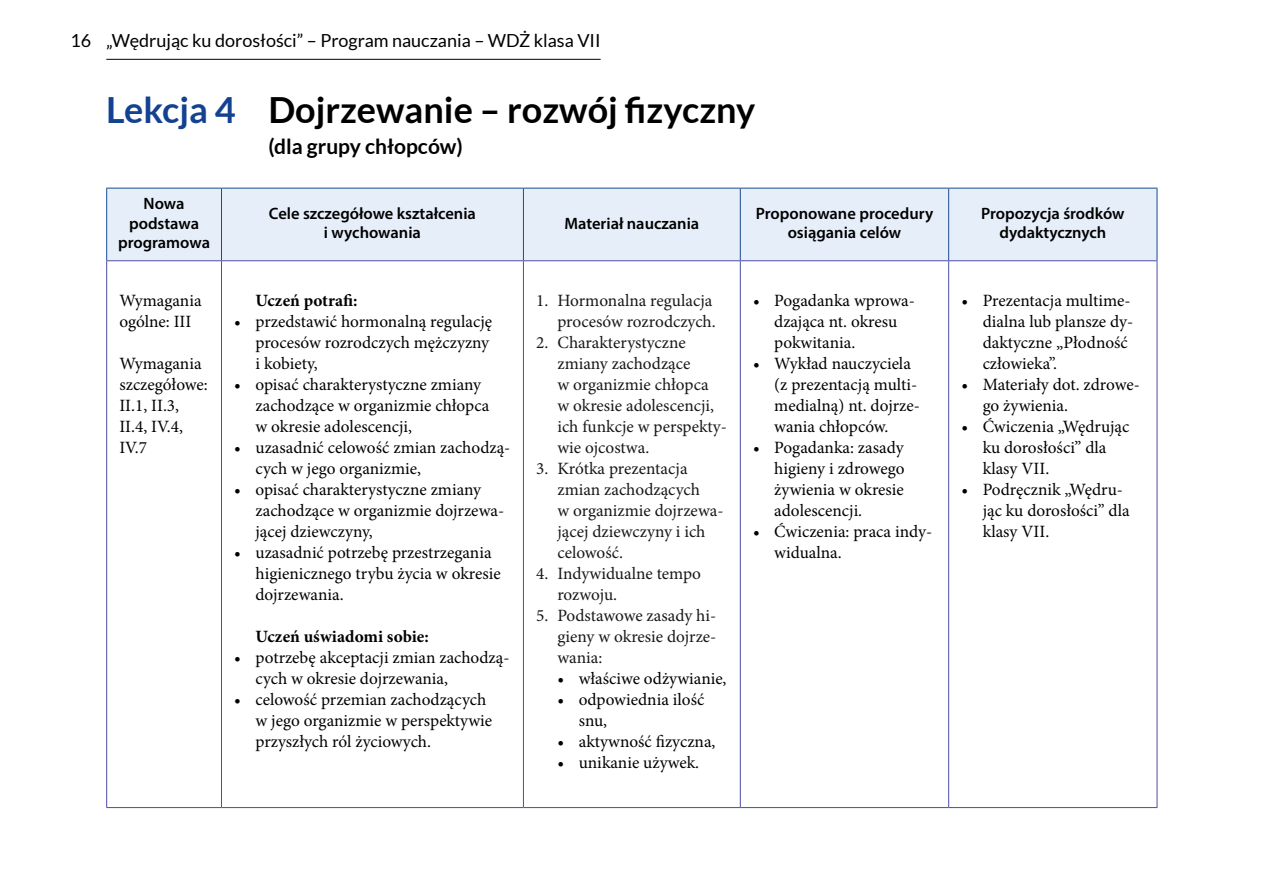
<style>
.page{position:relative;width:1263px;height:893px;background:#fff}
.page>*{position:absolute;margin:0;border:0;box-sizing:border-box;transform-origin:0 0}
.t1{font:700 36px "Lato";color:#000}
.t2{font:700 21px "Lato";color:#000}
.t3{font:18px "Lato";color:#000}
.t4{font:17.25px/21px "Minion Pro";color:#000}
.t5{font:17.25px/21px "Minion Pro";color:#1a171b}
.t6{font:700 17.25px "Minion Pro";color:#000}
.t7{font:600 16.5px/19.5px "Myriad Pro";color:#000;text-align:center}
.s1{color:#134291}
</style>
<div class="page">
<hr style="left:106px;top:59px;width:495px;height:1px;background:#000">
<div style="left:107px;top:189px;width:1050px;height:71px;background:#e6eff9"></div>
<hr style="left:221px;top:188px;width:1px;height:72px;background:#1b4b91">
<hr style="left:523px;top:188px;width:1px;height:72px;background:#1b4b91">
<hr style="left:740px;top:188px;width:1px;height:72px;background:#1b4b91">
<hr style="left:948px;top:188px;width:1px;height:72px;background:#1b4b91">
<hr style="left:221px;top:261px;width:1px;height:546px;background:#4d4da6">
<hr style="left:523px;top:261px;width:1px;height:546px;background:#4d4da6">
<hr style="left:740px;top:261px;width:1px;height:546px;background:#4d4da6">
<hr style="left:948px;top:261px;width:1px;height:546px;background:#4d4da6">
<hr style="left:106px;top:188px;width:115px;height:1px;background:#1b4b91">
<hr style="left:106px;top:188px;width:1px;height:72px;background:#1b4b91">
<hr style="left:221px;top:188px;width:302px;height:1px;background:#1b4b91">
<hr style="left:523px;top:188px;width:217px;height:1px;background:#1b4b91">
<hr style="left:740px;top:188px;width:209px;height:1px;background:#1b4b91">
<hr style="left:949px;top:188px;width:208px;height:1px;background:#1b4b91">
<hr style="left:1157px;top:188px;width:1px;height:72px;background:#1b4b91">
<hr style="left:106px;top:260px;width:115px;height:1px;background:#4d4da6">
<hr style="left:106px;top:261px;width:1px;height:546px;background:#4d4da6">
<hr style="left:221px;top:260px;width:302px;height:1px;background:#4d4da6">
<hr style="left:523px;top:260px;width:217px;height:1px;background:#4d4da6">
<hr style="left:740px;top:260px;width:209px;height:1px;background:#4d4da6">
<hr style="left:949px;top:260px;width:208px;height:1px;background:#4d4da6">
<hr style="left:1157px;top:261px;width:1px;height:546px;background:#4d4da6">
<hr style="left:106px;top:807px;width:115px;height:1px;background:#4d4da6">
<hr style="left:221px;top:807px;width:302px;height:1px;background:#4d4da6">
<hr style="left:523px;top:807px;width:217px;height:1px;background:#4d4da6">
<hr style="left:740px;top:807px;width:209px;height:1px;background:#4d4da6">
<hr style="left:949px;top:807px;width:208px;height:1px;background:#4d4da6">
<p class="t3" style="left:71px;top:31px;width:532px">16 „Wędrując ku dorosłości” – Program nauczania – WDŻ klasa VII</p>
<h1 class="t1" style="left:106px;top:89px;width:650px"><span class="s1">Lekcja 4</span> Dojrzewanie – rozwój fizyczny</h1>
<p class="t2" style="left:268px;top:134px;width:196px">(dla grupy chłopców)</p>
<p class="t7" style="left:118px;top:193px;width:93px">Nowa podstawa programowa</p>
<p class="t7" style="left:269px;top:203px;width:209px">Cele szczegółowe kształcenia i wychowania</p>
<p class="t7" style="left:564px;top:213px;width:136px">Materiał nauczania</p>
<p class="t7" style="left:756px;top:203px;width:179px">Proponowane procedury osiągania celów</p>
<p class="t7" style="left:981px;top:203px;width:145px">Propozycja środków dydaktycznych</p>
<p class="t4" style="left:119px;top:290px;width:84px">Wymagania ogólne: III</p>
<p class="t4" style="left:119px;top:353px;width:90px">Wymagania szczegółowe:<br>II.1, II.3,<br>II.4, IV.4,<br>IV.7</p>
<p class="t6" style="left:255px;top:288px;width:103px">Uczeń potrafi:</p>
<p class="t4" style="left:255px;top:311px;width:238px;text-indent:-21px">• przedstawić hormonalną regulację procesów rozrodczych mężczyzny i kobiety,</p>
<p class="t4" style="left:255px;top:374px;width:235px;text-indent:-21px">• opisać charakterystyczne zmiany zachodzące w organizmie chłopca w okresie adolescencji,</p>
<p class="t4" style="left:255px;top:437px;width:256px;text-indent:-21px">• uzasadnić celowość zmian zachodzą&shy;cych w jego organizmie,</p>
<p class="t4" style="left:255px;top:479px;width:250px;text-indent:-21px">• opisać charakterystyczne zmiany zachodzące w organizmie dojrzewa&shy;jącej dziewczyny,</p>
<p class="t4" style="left:255px;top:542px;width:247px;text-indent:-21px">• uzasadnić potrzebę przestrzegania higienicznego trybu życia w okresie dojrzewania.</p>
<p class="t6" style="left:255px;top:624px;width:175px">Uczeń uświadomi sobie:</p>
<p class="t4" style="left:255px;top:647px;width:256px;text-indent:-21px">• potrzebę akceptacji zmian zachodzą&shy;cych w okresie dojrzewania,</p>
<p class="t4" style="left:255px;top:689px;width:238px;text-indent:-21px">• celowość przemian zachodzących w jego organizmie w perspektywie przyszłych ról życiowych.</p>
<p class="t5" style="left:536px;top:290px;width:181px;text-align:right">1. Hormonalna regulacja procesów rozrodczych.</p>
<p class="t5" style="left:557px;top:332px;width:171px;text-indent:-21px">2. Charakterystyczne zmiany zachodzące<br>w organizmie chłopca<br>w okresie adolescencji, ich funkcje w perspekty&shy;wie ojcostwa.</p>
<p class="t5" style="left:557px;top:458px;width:168px;text-indent:-21px">3. Krótka prezentacja zmian zachodzących<br>w organizmie dojrzewa&shy;jącej dziewczyny i ich celowość.</p>
<p class="t5" style="left:557px;top:563px;width:145px;text-indent:-21px">4. Indywidualne tempo rozwoju.</p>
<p class="t5" style="left:557px;top:605px;width:160px;text-align:justify;text-indent:-21px">5. Podstawowe zasady hi&shy;gieny w okresie dojrze&shy;wania:</p>
<p class="t4" style="left:557px;top:668px;width:171px">• właściwe odżywianie,</p>
<p class="t4" style="left:579px;top:689px;width:127px;text-indent:-21px">• odpowiednia ilość snu,</p>
<p class="t4" style="left:557px;top:731px;width:160px">• aktywność fizyczna,</p>
<p class="t4" style="left:557px;top:752px;width:143px">• unikanie używek.</p>
<p class="t4" style="left:774px;top:290px;width:142px;text-indent:-21px">• Pogadanka wprowa&shy;dzająca nt. okresu pokwitania.</p>
<p class="t4" style="left:774px;top:353px;width:147px;text-indent:-21px">• Wykład nauczyciela (z prezentacją multi&shy;medialną) nt. dojrze&shy;wania chłopców.</p>
<p class="t4" style="left:774px;top:437px;width:132px;text-align:justify;text-indent:-21px">• Pogadanka: zasady higieny i zdrowego żywienia w okresie adolescencji.</p>
<p class="t4" style="left:774px;top:521px;width:159px;text-indent:-21px">• Ćwiczenia: praca indy&shy;widualna.</p>
<p class="t4" style="left:983px;top:290px;width:152px;text-indent:-21px">• Prezentacja multime&shy;dialna lub plansze dy&shy;daktyczne „Płodność człowieka”.</p>
<p class="t4" style="left:983px;top:374px;width:159px;text-indent:-21px">• Materiały dot. zdrowe&shy;go żywienia.</p>
<p class="t4" style="left:983px;top:416px;width:148px;text-indent:-21px">• Ćwiczenia „Wędrując ku dorosłości” dla klasy VII.</p>
<p class="t4" style="left:983px;top:479px;width:149px;text-indent:-21px">• Podręcznik „Wędru&shy;jąc ku dorosłości” dla klasy VII.</p>
</div>
